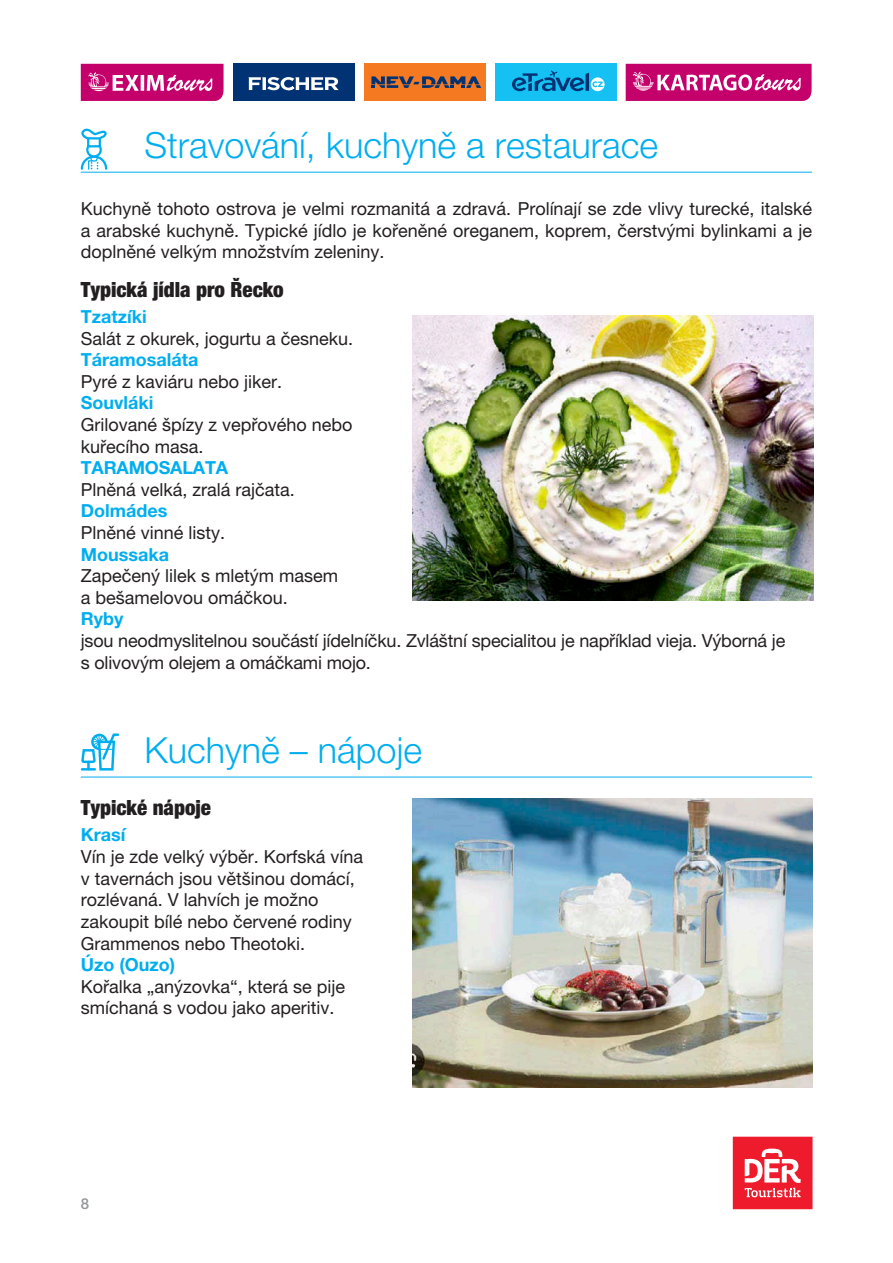
<style>
.page{position:relative;width:893px;height:1263px;background:#fff}
.page>*{position:absolute;margin:0;border:0;box-sizing:border-box;transform-origin:0 0}
.t1{font:300 36px "Helvetica Neue CE";color:#00aeef}
.t2{font:900 condensed 21px "Helvetica Neue CE";color:#231f20}
.t3{font:18px/21.6px "Helvetica Neue CE";color:#231f20}
.t4{font:700 18px "Helvetica Neue CE";color:#00aeef}
.t5{font:500 15px "Helvetica Neue CE";color:#939598}
</style>
<div class="page">
<div style="left:233px;top:64px;width:121px;height:37px;background:#013374"></div>
<svg style="left:248px;top:77px;width:91px;height:13px"></svg>
<div style="left:364px;top:64px;width:121px;height:37px;background:#f47921"></div>
<svg style="left:371px;top:76px;width:110px;height:12px"></svg>
<div style="left:495px;top:64px;width:121px;height:37px;background:#15c0f2"></div>
<svg style="left:512px;top:71px;width:93px;height:20px"></svg>
<svg style="left:81px;top:64px;width:143px;height:37px;background:#cd2b83"></svg>
<svg style="left:626px;top:64px;width:186px;height:37px;background:#ce2c84"></svg>
<div style="left:733px;top:1137px;width:79px;height:72px;background:#ee1b2d"></div>
<svg style="left:745px;top:1148px;width:56px;height:49px"></svg>
<hr style="left:81px;top:172px;width:731px;height:1px;background:#00aeef">
<hr style="left:81px;top:777px;width:731px;height:1px;background:#00aeef">
<svg style="left:81px;top:129px;width:26px;height:41px"></svg>
<svg style="left:81px;top:733px;width:38px;height:37px"></svg>
<img style="left:412px;top:316px;width:401px;height:284px">
<img style="left:413px;top:798px;width:399px;height:290px">
<h1 class="t1" style="left:145px;top:124px;width:515px">Stravování, kuchyně a restaurace</h1>
<p class="t3" style="left:81px;top:198px;width:733px;text-align:justify">Kuchyně tohoto ostrova je velmi rozmanitá a zdravá. Prolínají se zde vlivy turecké, italské a arabské kuchyně. Typické jídlo je kořeněné oreganem, koprem, čerstvými bylinkami a je doplněné velkým množstvím zeleniny.</p>
<p class="t2" style="left:81px;top:277px;width:204px">Typická jídla pro Řecko</p>
<p class="t4" style="left:81px;top:305px;width:67px">Tzatzíki</p>
<p class="t3" style="left:81px;top:327px;width:274px">Salát z okurek, jogurtu a česneku.</p>
<p class="t4" style="left:81px;top:349px;width:119px">Táramosaláta</p>
<p class="t3" style="left:81px;top:371px;width:203px">Pyré z kaviáru nebo jiker.</p>
<p class="t4" style="left:81px;top:392px;width:74px">Souvláki</p>
<p class="t3" style="left:81px;top:414px;width:273px">Grilované špízy z vepřového nebo kuřecího masa.</p>
<p class="t4" style="left:81px;top:457px;width:149px">TARAMOSALATA</p>
<p class="t3" style="left:81px;top:479px;width:215px">Plněná velká, zralá rajčata.</p>
<p class="t4" style="left:81px;top:500px;width:88px">Dolmádes</p>
<p class="t3" style="left:81px;top:522px;width:146px">Plněné vinné listy.</p>
<p class="t4" style="left:81px;top:543px;width:90px">Moussaka</p>
<p class="t3" style="left:81px;top:565px;width:259px">Zapečený lilek s mletým masem a bešamelovou omáčkou.</p>
<p class="t4" style="left:81px;top:608px;width:44px">Ryby</p>
<p class="t3" style="left:81px;top:630px;width:706px">jsou neodmyslitelnou součástí jídelníčku. Zvláštní specialitou je například vieja. Výborná je s olivovým olejem a omáčkami mojo.</p>
<h1 class="t1" style="left:145px;top:729px;width:279px">Kuchyně – nápoje</h1>
<p class="t2" style="left:81px;top:795px;width:132px">Typické nápoje</p>
<p class="t4" style="left:81px;top:824px;width:46px">Krasí</p>
<p class="t3" style="left:81px;top:846px;width:284px">Vín je zde velký výběr. Korfská vína v tavernách jsou většinou domácí, rozlévaná. V lahvích je možno zakoupit bílé nebo červené rodiny<br>Grammenos nebo Theotoki.</p>
<p class="t4" style="left:81px;top:953px;width:96px">Úzo (Ouzo)</p>
<p class="t3" style="left:81px;top:975px;width:266px">Kořalka „anýzovka“, která se pije smíchaná s vodou jako aperitiv.</p>
<p class="t5" style="left:81px;top:1194px;width:10px">8</p>
</div>
